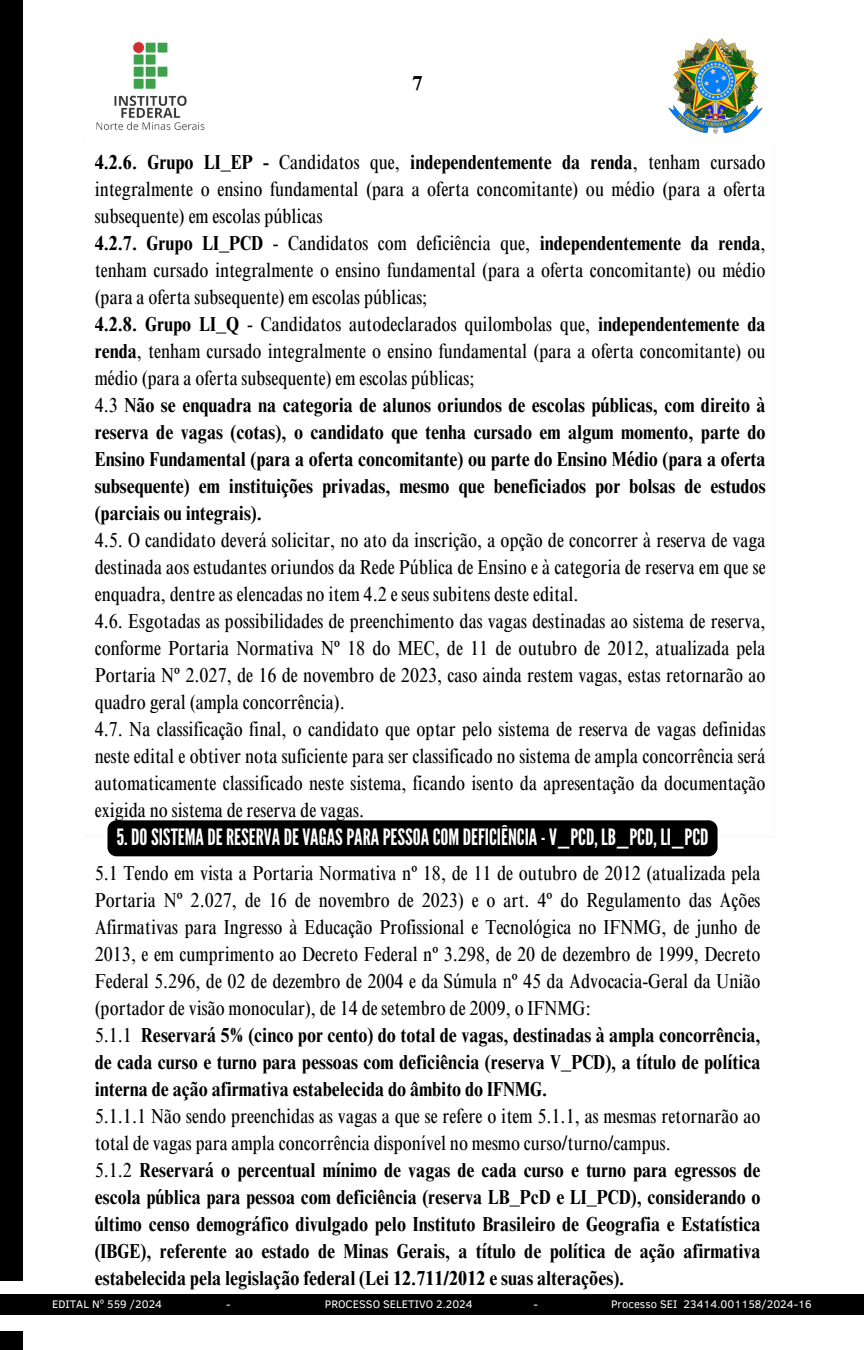
<style>
.page{position:relative;width:864px;height:1350px;background:#fff}
.page>*{position:absolute;margin:0;border:0;box-sizing:border-box;transform-origin:0 0}
.t1{font:22.5px "League Gothic";color:#fff}
.t2{font:condensed 20.25px/27px "Times NRMT Pro";color:#000;text-align:justify}
.t3{font:700 condensed 20.25px/27px "Times NRMT Pro";color:#000;text-align:justify}
.t4{font:700 20.25px "Times NRMT Pro";color:#000}
.t5{font:11.25px "Clear Sans";color:#fff}
.s1{font-weight:700}
.s2{font-weight:400}
</style>
<div class="page">
<img style="left:668px;top:38px;width:95px;height:96px">
<div style="left:0;top:0;width:22px;height:1280px;background:#000"></div>
<div style="left:0;top:1332px;width:22px;height:18px;background:#000"></div>
<img style="left:96px;top:41px;width:109px;height:90px">
<div style="left:108px;top:820px;width:610px;height:36px;background:#000;border-radius:9px"></div>
<div style="left:0;top:1294px;width:864px;height:21px;background:#000"></div>
<p class="t4" style="left:413px;top:75px;width:12px">7</p>
<p class="t2" style="left:95px;top:151px;width:672px"><span class="s1">4.2.6. Grupo LI_EP -</span> Candidatos que, <span class="s1">independentemente da renda</span>, tenham cursado integralmente o ensino fundamental (para a oferta concomitante) ou médio (para a oferta subsequente) em escolas públicas</p>
<p class="t2" style="left:95px;top:232px;width:672px"><span class="s1">4.2.7. Grupo LI_PCD</span> - Candidatos com deficiência que, <span class="s1">independentemente da renda</span>, tenham cursado integralmente o ensino fundamental (para a oferta concomitante) ou médio (para a oferta subsequente) em escolas públicas;</p>
<p class="t2" style="left:95px;top:313px;width:672px"><span class="s1">4.2.8. Grupo LI_Q</span> - Candidatos autodeclarados quilombolas que, <span class="s1">independentemente da renda</span>, tenham cursado integralmente o ensino fundamental (para a oferta concomitante) ou médio (para a oferta subsequente) em escolas públicas;</p>
<p class="t3" style="left:95px;top:394px;width:672px"><span class="s2">4.3</span> Não se enquadra na categoria de alunos oriundos de escolas públicas, com direito à reserva de vagas (cotas), o candidato que tenha cursado em algum momento, parte do Ensino Fundamental (para a oferta concomitante) ou parte do Ensino Médio (para a oferta subsequente) em instituições privadas, mesmo que beneficiados por bolsas de estudos (parciais ou integrais).</p>
<p class="t2" style="left:95px;top:529px;width:672px">4.5. O candidato deverá solicitar, no ato da inscrição, a opção de concorrer à reserva de vaga destinada aos estudantes oriundos da Rede Pública de Ensino e à categoria de reserva em que se enquadra, dentre as elencadas no item 4.2 e seus subitens deste edital.</p>
<p class="t2" style="left:95px;top:610px;width:672px">4.6. Esgotadas as possibilidades de preenchimento das vagas destinadas ao sistema de reserva, conforme Portaria Normativa Nº 18 do MEC, de 11 de outubro de 2012, atualizada pela Portaria Nº 2.027, de 16 de novembro de 2023, caso ainda restem vagas, estas retornarão ao quadro geral (ampla concorrência).</p>
<p class="t2" style="left:95px;top:718px;width:672px">4.7. Na classificação final, o candidato que optar pelo sistema de reserva de vagas definidas neste edital e obtiver nota suficiente para ser classificado no sistema de ampla concorrência será automaticamente classificado neste sistema, ficando isento da apresentação da documentação exigida no sistema de reserva de vagas.</p>
<p class="t1" style="left:117px;top:824px;width:594px">5.DOSISTEMADERESERVADEVAGASPARAPESSOACOM DEFICIÊNCIA-V_PCD, LB_PCD, LI_PCD</p>
<p class="t2" style="left:95px;top:862px;width:667px">5.1 Tendo em vista a Portaria Normativa nº 18, de 11 de outubro de 2012 (atualizada pela Portaria Nº 2.027, de 16 de novembro de 2023) e o art. 4º do Regulamento das Ações Afirmativas para Ingresso à Educação Profissional e Tecnológica no IFNMG, de junho de 2013, e em cumprimento ao Decreto Federal nº 3.298, de 20 de dezembro de 1999, Decreto Federal 5.296, de 02 de dezembro de 2004 e da Súmula nº 45 da Advocacia-Geral da União (portador de visão monocular), de 14 de setembro de 2009, o IFNMG:</p>
<h1 class="t3" style="left:95px;top:1024px;width:667px"><span class="s2">5.1.1</span> Reservará 5% (cinco por cento) do total de vagas, destinadas à ampla concorrência, de cada curso e turno para pessoas com deficiência (reserva V_PCD), a título de política</h1>
<p class="t2" style="left:95px;top:1078px;width:667px;text-align:left"><span class="s1">interna de ação afirmativa estabelecida do âmbito do IFNMG.<br></span>5.1.1.1 Não sendo preenchidas as vagas a que se refere o item 5.1.1, as mesmas retornarão ao total de vagas para ampla concorrência disponível no mesmo curso/turno/campus.<br>5.1.2 <span class="s1">Reservará o percentual mínimo de vagas de cada curso e turno para egressos de</span></p>
<p class="t3" style="left:95px;top:1186px;width:667px">escola pública para pessoa com deficiência (reserva LB_PcD e LI_PCD), considerando o último censo demográfico divulgado pelo Instituto Brasileiro de Geografia e Estatística (IBGE), referente ao estado de Minas Gerais, a título de política de ação afirmativa estabelecida pela legislação federal (Lei 12.711/2012 e suas alterações).</p>
<p class="t5" style="left:52px;top:1296px;width:112px">EDITAL Nº 559 /2024</p>
<p class="t5" style="left:226px;top:1296px;width:6px">-</p>
<p class="t5" style="left:325px;top:1296px;width:149px">PROCESSO SELETIVO 2.2024</p>
<p class="t5" style="left:534px;top:1296px;width:6px">-</p>
<p class="t5" style="left:611px;top:1296px;width:202px">Processo SEI 23414.001158/2024-16</p>
</div>
